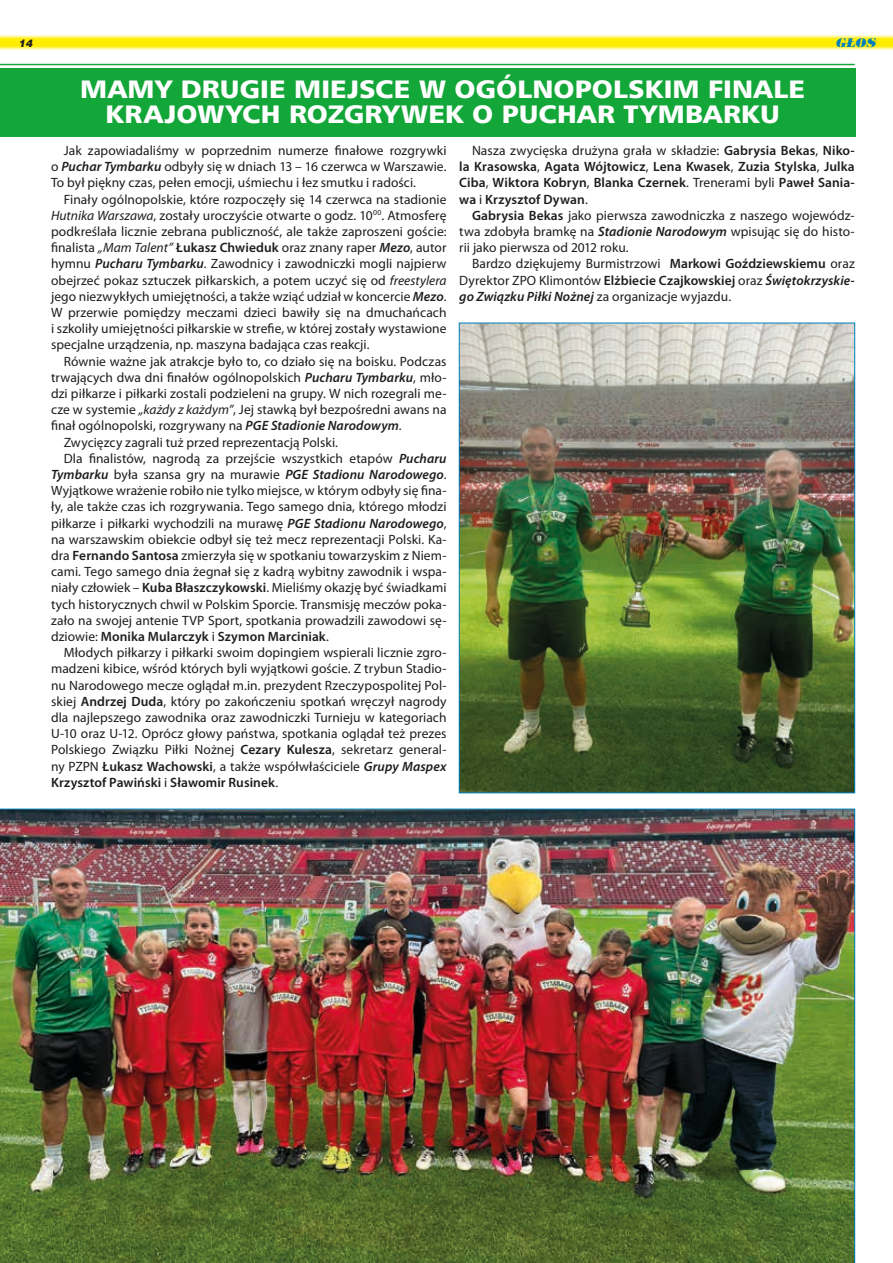
<style>
.page{position:relative;width:893px;height:1263px;background:#fff}
.page>*{position:absolute;margin:0;border:0;box-sizing:border-box;transform-origin:0 0}
.t1{font:24.15px/25.2px "Humnst 777 Blk PL";color:#fff;text-align:center;scale:1.09 1}
.t2{font:13.5px/16.2px "Myriad Pro";letter-spacing:.005em;color:#1d1d1b;text-align:justify}
.t3{font:600 13.5px/16.2px "Myriad Pro";letter-spacing:.005em;color:#1d1d1b;text-align:justify}
.t4{font:italic 600 13.5px "Myriad Pro";letter-spacing:.005em;color:#1d1d1b}
.t5{font:italic 800 12px "Timpani";color:#007fba}
.t6{font:italic 900 10.5px "Switzerland";color:#1d1d1b}
.s1{font-weight:400}
.s2{font-weight:600}
.s3{font-weight:600;font-style:italic}
.s4{font-style:italic}
.s5{font-weight:400;font-style:normal}
</style>
<div class="page">
<svg style="left:0;top:35px;width:893px;height:15px;background:#fff13f"></svg>
<div style="left:0;top:68px;width:855px;height:68px;background:#13a638"></div>
<hr style="left:0;top:64px;width:855px;height:1px;background:#13a638">
<img style="left:0;top:809px;width:855px;height:454px">
<img style="left:461px;top:325px;width:392px;height:466px">
<p class="t6" style="left:18px;top:37px;width:16px">14</p>
<p class="t5" style="left:836px;top:35px;width:42px">GŁOS</p>
<h1 class="t1" style="left:80px;top:76px;width:666px">MAMY DRUGIE MIEJSCE W OGÓLNOPOLSKIM FINALE<br>KRAJOWYCH ROZGRYWEK O PUCHAR TYMBARKU</h1>
<p class="t3" style="left:459px;top:142px;width:397px;text-indent:13px"><span class="s1">Nasza zwycięska drużyna grała w składzie:</span> Gabrysia Bekas<span class="s1">,</span> Niko&shy;la Krasowska<span class="s1">,</span> Agata Wójtowicz<span class="s1">,</span> Lena Kwasek<span class="s1">,</span> Zuzia Stylska<span class="s1">,</span> Julka Ciba<span class="s1">,</span> Wiktora Kobryn<span class="s1">,</span> Blanka Czernek<span class="s1">. Trenerami byli</span> Paweł Sania&shy;wa <span class="s1">i</span> Krzysztof Dywan<span class="s1">.</span></p>
<p class="t2" style="left:459px;top:207px;width:397px;text-indent:13px"><span class="s2">Gabrysia Bekas</span> jako pierwsza zawodniczka z naszego wojewódz&shy;twa zdobyła bramkę na <span class="s3">Stadionie Narodowym</span> wpisując się do histo&shy;rii jako pierwsza od 2012 roku.</p>
<p class="t2" style="left:459px;top:255px;width:397px;text-indent:13px">Bardzo dziękujemy Burmistrzowi <span class="s2">Markowi Goździewskiemu</span> oraz Dyrektor ZPO Klimontów <span class="s2">Elżbiecie Czajkowskiej</span> oraz <span class="s3">Świętokrzyskie&shy;go Związku Piłki Nożnej</span> za organizacje wyjazdu.</p>
<p class="t2" style="left:51px;top:142px;width:397px;text-indent:13px">Jak zapowiadaliśmy w poprzednim numerze finałowe rozgrywki o <span class="s3">Puchar Tymbarku</span> odbyły się w dniach 13 – 16 czerwca w Warszawie.<br>To był piękny czas, pełen emocji, uśmiechu i łez smutku i radości.</p>
<p class="t2" style="left:51px;top:191px;width:397px;text-indent:13px">Finały ogólnopolskie, które rozpoczęły się 14 czerwca na stadionie <span class="s4">Hutnika Warszawa</span>, zostały uroczyście otwarte o godz. 10<sup>00</sup>. Atmosferę podkreślała licznie zebrana publiczność, ale także zaproszeni goście: finalista <span class="s4">„Mam Talent”</span> <span class="s2">Łukasz Chwieduk</span> oraz znany raper <span class="s3">Mezo</span>, autor hymnu <span class="s3">Pucharu Tymbarku</span>. Zawodnicy i zawodniczki mogli najpierw obejrzeć pokaz sztuczek piłkarskich, a potem uczyć się od <span class="s4">freestylera </span>jego niezwykłych umiejętności, a także wziąć udział w koncercie <span class="s3">Mezo</span>.<br>W przerwie pomiędzy meczami dzieci bawiły się na dmuchańcach i szkoliły umiejętności piłkarskie w strefie, w której zostały wystawione specjalne urządzenia, np. maszyna badająca czas reakcji.</p>
<p class="t2" style="left:64px;top:353px;width:384px">Równie ważne jak atrakcje było to, co działo się na boisku. Podczas</p>
<p class="t2" style="left:51px;top:369px;width:397px">trwających dwa dni finałów ogólnopolskich <span class="s3">Pucharu Tymbarku</span>, mło-</p>
<p class="t2" style="left:51px;top:385px;width:397px">dzi piłkarze i piłkarki zostali podzieleni na grupy. W nich rozegrali me-</p>
<p class="t2" style="left:51px;top:401px;width:397px">cze w systemie <span class="s4">„każdy z każdym”</span>, Jej stawką był bezpośredni awans na</p>
<p class="t2" style="left:51px;top:417px;width:352px">finał ogólnopolski, rozgrywany na <span class="s3">PGE Stadionie Narodowym</span>.</p>
<p class="t2" style="left:64px;top:434px;width:276px">Zwycięzcy zagrali tuż przed reprezentacją Polski.</p>
<p class="t2" style="left:64px;top:450px;width:384px">Dla finalistów, nagrodą za przejście wszystkich etapów <span class="s3">Pucharu</span></p>
<p class="t4" style="left:51px;top:466px;width:397px">Tymbarku <span class="s5">była szansa gry na murawie</span> PGE Stadionu Narodowego<span class="s5">.</span></p>
<p class="t2" style="left:51px;top:482px;width:397px">Wyjątkowe wrażenie robiło nie tylko miejsce, w którym odbyły się fina-</p>
<p class="t2" style="left:51px;top:498px;width:397px">ły, ale także czas ich rozgrywania. Tego samego dnia, którego młodzi</p>
<p class="t2" style="left:51px;top:515px;width:397px">piłkarze i piłkarki wychodzili na murawę <span class="s3">PGE Stadionu Narodowego</span>,</p>
<p class="t2" style="left:51px;top:531px;width:397px">na warszawskim obiekcie odbył się też mecz reprezentacji Polski. Ka-</p>
<p class="t2" style="left:51px;top:547px;width:397px">dra <span class="s2">Fernando Santosa</span> zmierzyła się w spotkaniu towarzyskim z Niem-</p>
<p class="t2" style="left:51px;top:563px;width:397px">cami. Tego samego dnia żegnał się z kadrą wybitny zawodnik i wspa-</p>
<p class="t2" style="left:51px;top:579px;width:397px">niały człowiek – <span class="s2">Kuba Błaszczykowski</span>. Mieliśmy okazję być świadkami</p>
<p class="t2" style="left:51px;top:596px;width:397px">tych historycznych chwil w Polskim Sporcie. Transmisję meczów poka-</p>
<p class="t2" style="left:51px;top:612px;width:397px">zało na swojej antenie TVP Sport, spotkania prowadzili zawodowi sę-</p>
<p class="t3" style="left:51px;top:628px;width:279px"><span class="s1">dziowie:</span> Monika Mularczyk <span class="s1">i</span> Szymon Marciniak<span class="s1">.</span></p>
<p class="t2" style="left:64px;top:644px;width:384px">Młodych piłkarzy i piłkarki swoim dopingiem wspierali licznie zgro-</p>
<p class="t2" style="left:51px;top:660px;width:397px">madzeni kibice, wśród których byli wyjątkowi goście. Z trybun Stadio-</p>
<p class="t2" style="left:51px;top:677px;width:397px">nu Narodowego mecze oglądał m.in. prezydent Rzeczypospolitej Pol-</p>
<p class="t2" style="left:51px;top:693px;width:397px">skiej <span class="s2">Andrzej Duda</span>, który po zakończeniu spotkań wręczył nagrody</p>
<p class="t2" style="left:51px;top:709px;width:397px">dla najlepszego zawodnika oraz zawodniczki Turnieju w kategoriach</p>
<p class="t2" style="left:51px;top:725px;width:397px">U-10 oraz U-12. Oprócz głowy państwa, spotkania oglądał też prezes</p>
<p class="t2" style="left:51px;top:741px;width:397px">Polskiego Związku Piłki Nożnej <span class="s2">Cezary Kulesza</span>, sekretarz general-</p>
<p class="t2" style="left:51px;top:758px;width:397px">ny PZPN <span class="s2">Łukasz Wachowski</span>, a także współwłaściciele <span class="s3">Grupy Maspex</span></p>
<p class="t3" style="left:51px;top:774px;width:229px">Krzysztof Pawiński <span class="s1">i</span> Sławomir Rusinek<span class="s1">.</span></p>
</div>
